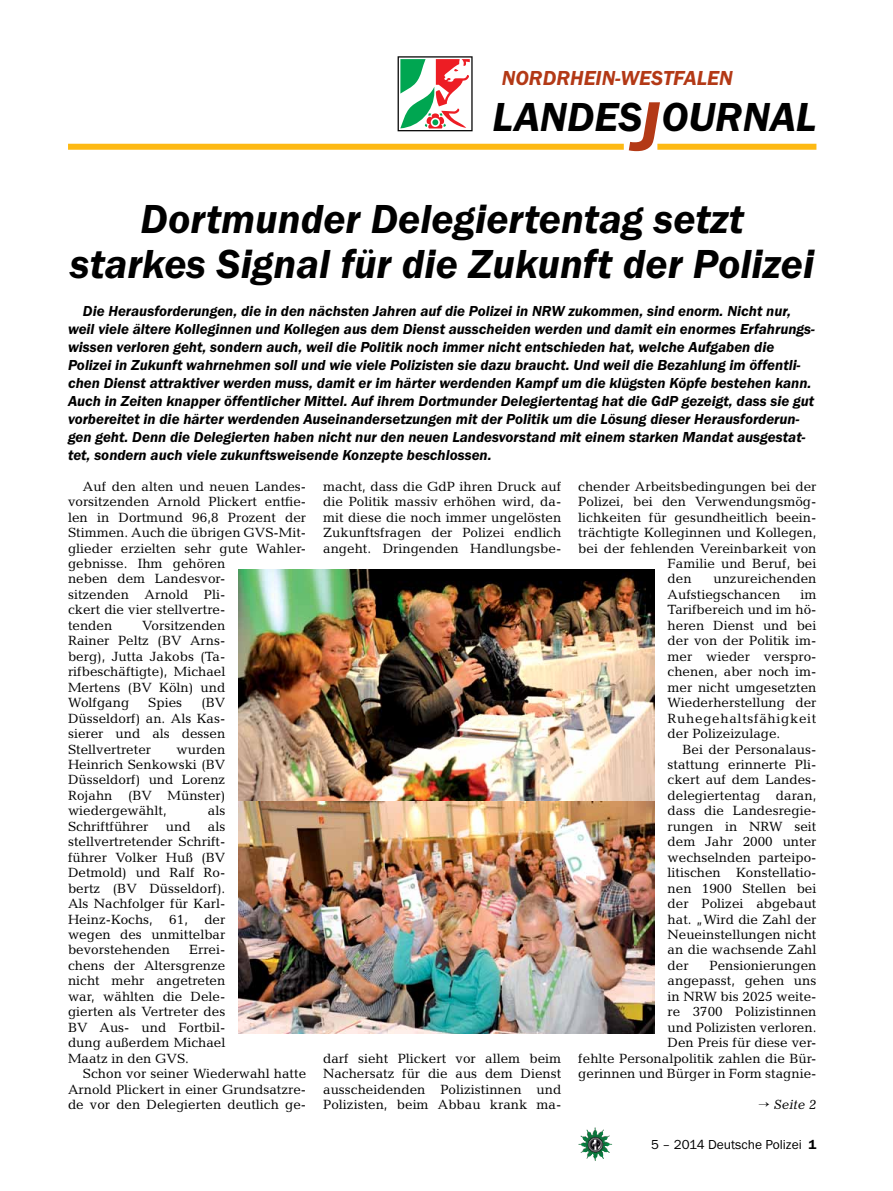
<style>
.page{position:relative;width:893px;height:1191px;background:#fff}
.page>*{position:absolute;margin:0;border:0;box-sizing:border-box;transform-origin:0 0}
._02__HEADLINE_3spalt{font:italic 600 42px/45px "Franklin Gothic Itc T";color:#000;text-align:center}
.t1{font:italic 600 21px "Franklin Gothic Itc T";color:#b33916}
._08__VORSPANN{font:italic 600 15px/18px "Franklin Gothic Itc T";color:#000}
._09__GRUNDTEXT___Blo{font:13.5px/15.5px "Candida";color:#000;text-align:justify}
.t2{font:13.5px "Franklin Gothic Itc T";color:#000}
._09__GRUNDTEXT___Blo-2{font:italic 13.5px "Candida";color:#000}
.s1{font-size:72px;color:#b33916}
.s2{font-weight:600}
</style>
<div class="page">
<img style="left:578px;top:1127px;width:17px;height:25px">
<svg style="left:398px;top:56px;width:75px;height:75px"></svg>
<div style="left:657px;top:144px;width:159px;height:6px;background:#fdb913"></div>
<div style="left:68px;top:144px;width:556px;height:6px;background:#fdb913"></div>
<img style="left:238px;top:569px;width:417px;height:464px">
<p class="t1" style="left:502px;top:66px;width:233px">NORDRHEIN-WESTFALEN</p>
<p class="_02__HEADLINE_3spalt" style="left:492px;top:94px;width:325px">LANDES<span class="s1">J</span>OURNAL</p>
<p class="_02__HEADLINE_3spalt" style="left:70px;top:196px;width:746px">Dortmunder Delegiertentag setzt starkes Signal für die Zukunft der Polizei</p>
<p class="_08__VORSPANN" style="left:68px;top:301px;width:748px;text-indent:15px">Die Herausforderungen, die in den nächsten Jahren auf die Polizei in NRW zukommen, sind enorm. Nicht nur, weil viele ältere Kolleginnen und Kollegen aus dem Dienst ausscheiden werden und damit ein enormes Erfahrungs&shy;wissen verloren geht, sondern auch, weil die Politik noch immer nicht entschieden hat, welche Aufgaben die Polizei in Zukunft wahrnehmen soll und wie viele Polizisten sie dazu braucht. Und weil die Bezahlung im öffentli&shy;chen Dienst attraktiver werden muss, damit er im härter werdenden Kampf um die klügsten Köpfe bestehen kann.<br>Auch in Zeiten knapper öffentlicher Mittel. Auf ihrem Dortmunder Delegiertentag hat die GdP gezeigt, dass sie gut vorbereitet in die härter werdenden Auseinandersetzungen mit der Politik um die Lösung dieser Herausforderun&shy;gen geht. Denn die Delegierten haben nicht nur den neuen Landesvorstand mit einem starken Mandat ausgestat&shy;tet, sondern auch viele zukunftsweisende Konzepte beschlossen.</p>
<p class="_09__GRUNDTEXT___Blo" style="left:323px;top:478px;width:240px">macht, dass die GdP ihren Druck auf die Politik massiv erhöhen wird, da&shy;mit diese die noch immer ungelösten Zukunftsfragen der Polizei endlich angeht. Dringenden Handlungsbe-</p>
<p class="_09__GRUNDTEXT___Blo" style="left:68px;top:478px;width:240px;text-align:left;text-indent:15px">Auf den alten und neuen Landes&shy;vorsitzenden Arnold Plickert entfie&shy;len in Dortmund 96,8 Prozent der<br>Stimmen. Auch die übrigen GVS-Mit&shy;glieder erzielten sehr gute Wahler&shy;gebnisse. Ihm gehören<br>neben dem Landesvor-<br>sitzenden Arnold Pli-<br>ckert die vier stellvertre-<br>tenden</p>
<p class="_09__GRUNDTEXT___Blo" style="left:578px;top:478px;width:240px">chender Arbeitsbedingungen bei der</p>
<p class="_09__GRUNDTEXT___Blo" style="left:578px;top:494px;width:240px">Polizei, bei den Verwendungsmög-</p>
<p class="_09__GRUNDTEXT___Blo" style="left:578px;top:509px;width:240px">lichkeiten für gesundheitlich beein-</p>
<p class="_09__GRUNDTEXT___Blo" style="left:578px;top:525px;width:240px">trächtigte Kolleginnen und Kollegen,</p>
<p class="_09__GRUNDTEXT___Blo" style="left:578px;top:540px;width:240px">bei der fehlenden Vereinbarkeit von</p>
<p class="_09__GRUNDTEXT___Blo" style="left:668px;top:556px;width:150px">Familie und Beruf, bei</p>
<p class="_09__GRUNDTEXT___Blo" style="left:668px;top:571px;width:26px">den</p>
<p class="_09__GRUNDTEXT___Blo" style="left:668px;top:571px;width:150px;text-indent:46px">unzureichenden<br>Aufstiegschancen</p>
<p class="_09__GRUNDTEXT___Blo" style="left:668px;top:586px;width:150px;text-indent:133px">im Tarifbereich und im hö&shy;heren Dienst und bei der von der Politik im&shy;mer wieder verspro&shy;chenen, aber noch im&shy;mer nicht umgesetzten Wiederherstellung der Ruhegehaltsfähigkeit der Polizeizulage.</p>
<p class="_09__GRUNDTEXT___Blo" style="left:668px;top:741px;width:150px;text-indent:15px">Bei der Personalaus&shy;stattung erinnerte Pli&shy;ckert auf dem Landes&shy;delegiertentag daran, dass die Landesregie&shy;rungen in NRW seit dem Jahr 2000 unter wechselnden parteipo&shy;litischen Konstellatio&shy;nen 1900 Stellen bei der Polizei abgebaut hat. „Wird die Zahl der Neueinstellungen nicht an die wachsende Zahl der</p>
<p class="_09__GRUNDTEXT___Blo" style="left:68px;top:617px;width:159px;text-indent:74px">Vorsitzenden Rainer Peltz (BV Arns&shy;berg), Jutta Jakobs (Ta&shy;rifbeschäftigte), Michael Mertens (BV Köln) und Wolfgang</p>
<p class="_09__GRUNDTEXT___Blo" style="left:148px;top:695px;width:35px">Spies</p>
<p class="_09__GRUNDTEXT___Blo" style="left:68px;top:695px;width:159px;text-indent:133px">(BV Düsseldorf) an. Als Kas&shy;sierer und als dessen Stellvertreter</p>
<p class="_09__GRUNDTEXT___Blo" style="left:68px;top:741px;width:159px;text-indent:109px">wurden Heinrich Senkowski (BV Düsseldorf) und Lorenz Rojahn (BV Münster) wiedergewählt,</p>
<p class="_09__GRUNDTEXT___Blo" style="left:208px;top:803px;width:19px">als</p>
<p class="_09__GRUNDTEXT___Blo" style="left:68px;top:818px;width:159px;text-indent:140px">als stellvertretender Schrift&shy;führer Volker Huß (BV Detmold) und Ralf Ro&shy;bertz (BV Düsseldorf).<br>Als Nachfolger für Karl-Heinz-Kochs, 61, der wegen des unmittelbar bevorstehenden</p>
<p class="_09__GRUNDTEXT___Blo" style="left:68px;top:818px;width:82px">Schriftführer</p>
<p class="_09__GRUNDTEXT___Blo" style="left:166px;top:818px;width:26px">und</p>
<p class="_09__GRUNDTEXT___Blo" style="left:68px;top:942px;width:159px;text-indent:121px">Errei&shy;chens der Altersgrenze nicht mehr angetreten war, wählten die Dele&shy;gierten als Vertreter des BV Aus- und Fortbil&shy;dung außerdem Michael Maatz in den GVS.</p>
<p class="_09__GRUNDTEXT___Blo" style="left:68px;top:1065px;width:240px;text-indent:15px">Schon vor seiner Wiederwahl hatte Arnold Plickert in einer Grundsatzre&shy;de vor den Delegierten deutlich ge-</p>
<p class="_09__GRUNDTEXT___Blo" style="left:578px;top:957px;width:240px;text-align:right">Pensionierungen<br>angepasst, gehen uns<br>in NRW bis 2025 weite-<br>re 3700 Polizistinnen<br>und Polizisten verloren.<br>Den Preis für diese ver-<br>fehlte Personalpolitik zahlen die Bür&shy;gerinnen und Bürger in Form stagnie-</p>
<p class="_09__GRUNDTEXT___Blo" style="left:323px;top:1050px;width:240px">darf sieht Plickert vor allem beim Nachersatz für die aus dem Dienst ausscheidenden Polizistinnen und Polizisten, beim Abbau krank ma-</p>
<p class="_09__GRUNDTEXT___Blo-2" style="left:758px;top:1096px;width:60px">→ Seite 2</p>
<p class="t2" style="left:651px;top:1136px;width:167px">5 – 2014 Deutsche Polizei <span class="s2">1</span></p>
</div>
